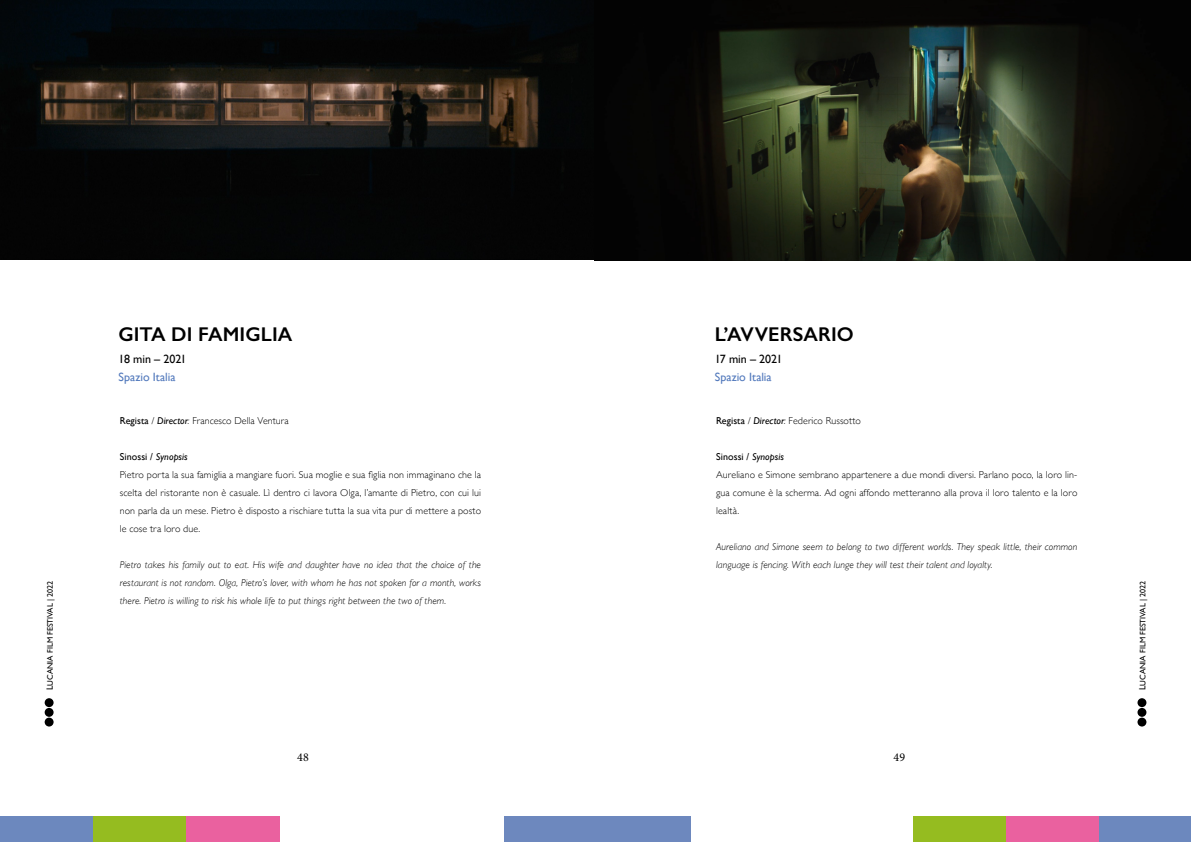
<style>
.page{position:relative;width:1191px;height:842px;background:#fff}
.page>*{position:absolute;margin:0;border:0;box-sizing:border-box;transform-origin:0 0}
.t1{font:600 20px "Gill Sans";letter-spacing:.005em;color:#000}
.t2{font:12px "Gill Sans";color:#5279bc}
.t3{font:12px "Gill Sans";letter-spacing:-.005em;color:#000}
.t4{font:12px "Minion Pro";color:#000}
.t5{font:300 10px/18px "Gill Sans";letter-spacing:.01em;color:#000}
.t6{font:italic 300 10px/18px "Gill Sans";letter-spacing:.005em;color:#000;text-align:justify}
.t7{font:8px "Gill Sans";color:#000}
.s1{font-weight:400}
.s2{font-style:italic}
.s3{font-weight:400;font-style:italic}
.s4{font-size:9px}
</style>
<div class="page">
<img style="left:0;top:0;width:1191px;height:260px">
<div style="left:45px;top:718px;width:9px;height:8px;background:#000;border-radius:50%"></div>
<div style="left:45px;top:708px;width:9px;height:9px;background:#000;border-radius:50%"></div>
<div style="left:45px;top:698px;width:9px;height:9px;background:#000;border-radius:50%"></div>
<div style="left:1137px;top:718px;width:9px;height:8px;background:#000;border-radius:50%"></div>
<div style="left:1137px;top:708px;width:9px;height:9px;background:#000;border-radius:50%"></div>
<div style="left:1137px;top:698px;width:9px;height:9px;background:#000;border-radius:50%"></div>
<div style="left:0;top:817px;width:93px;height:25px;background:#6c88be"></div>
<div style="left:93px;top:817px;width:93px;height:25px;background:#95bc20"></div>
<div style="left:913px;top:817px;width:93px;height:25px;background:#95bc20"></div>
<div style="left:186px;top:817px;width:94px;height:25px;background:#ea619f"></div>
<div style="left:1006px;top:817px;width:93px;height:25px;background:#ea619f"></div>
<div style="left:503px;top:817px;width:187px;height:25px;background:#6d88be"></div>
<div style="left:1099px;top:817px;width:92px;height:25px;background:#6c88be"></div>
<h1 class="t1" style="left:118px;top:322px;width:175px">GITA DI FAMIGLIA</h1>
<h1 class="t1" style="left:714px;top:322px;width:141px">L’AVVERSARIO</h1>
<p class="t3" style="left:119px;top:352px;width:69px">18 min – 2021</p>
<p class="t2" style="left:119px;top:370px;width:58px">Spazio Italia</p>
<p class="t3" style="left:715px;top:351px;width:69px">17 min – 2021</p>
<p class="t2" style="left:715px;top:369px;width:58px">Spazio Italia</p>
<p class="t5" style="left:716px;top:411px;width:146px"><span class="s1">Regista</span> <span class="s2">/</span> <span class="s3">Director</span><span class="s2">:</span> Federico Russotto</p>
<p class="t5" style="left:716px;top:447px;width:363px"><span class="s1">Sinossi /</span> <span class="s3">Synopsis<br></span>Aureliano e Simone sembrano appartenere a due mondi diversi. Parlano poco, la loro lin&shy;gua comune è la scherma. Ad ogni affondo metteranno alla prova il loro talento e la loro lealtà.</p>
<p class="t6" style="left:716px;top:537px;width:363px">Aureliano and Simone seem to belong to two different worlds. They speak little, their common language is fencing. With each lunge they will test their talent and loyalty.</p>
<p class="t5" style="left:120px;top:411px;width:170px"><span class="s1">Regista</span> <span class="s2">/</span> <span class="s3">Director</span><span class="s2">:</span> Francesco Della Ventura</p>
<p class="t5" style="left:120px;top:447px;width:363px"><span class="s1">Sinossi /</span> <span class="s3">Synopsis<br></span>Pietro porta la sua famiglia a mangiare fuori. Sua moglie e sua figlia non immaginano che la scelta del ristorante non è casuale. Lì dentro ci lavora Olga, l’amante di Pietro, con cui lui non parla da un mese. Pietro è disposto a rischiare tutta la sua vita pur di mettere a posto le cose tra loro due.</p>
<p class="t6" style="left:120px;top:555px;width:363px">Pietro takes his family out to eat. His wife and daughter have no idea that the choice of the restaurant is not random. Olga, Pietro’s lover, with whom he has not spoken for a month, works there. Pietro is willing to risk his whole life to put things right between the two of them.</p>
<p class="t7" style="left:45px;top:690px;width:111px;rotate:-90deg"><span class="s4">L</span>UCANIA FILM FESTIVAL | 2022</p>
<p class="t7" style="left:1138px;top:690px;width:111px;rotate:-90deg"><span class="s4">L</span>UCANIA FILM FESTIVAL | 2022</p>
<p class="t4" style="left:297px;top:749px;width:13px">48</p>
<p class="t4" style="left:893px;top:749px;width:13px">49</p>
</div>
